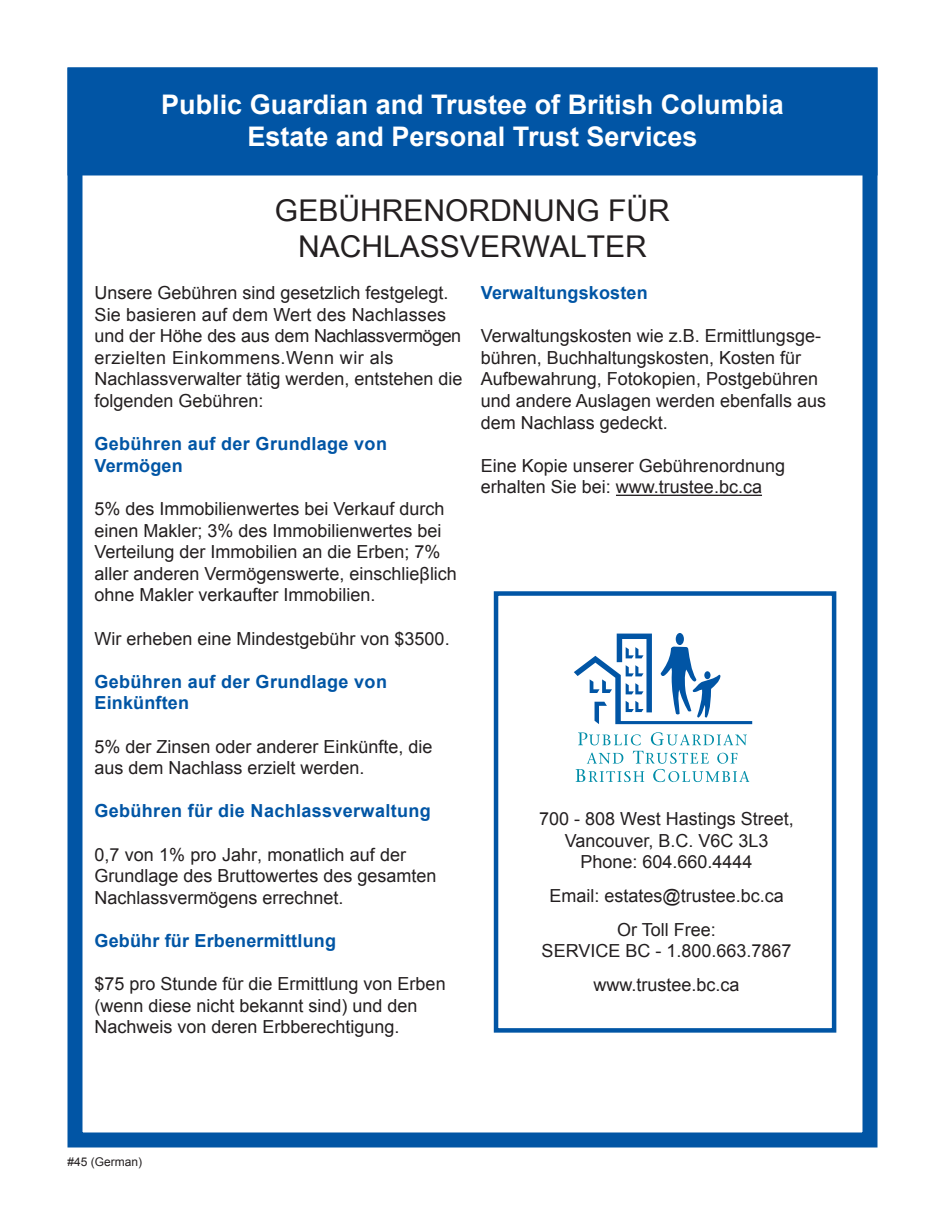
<style>
.page{position:relative;width:945px;height:1215px;background:#fff}
.page>*{position:absolute;margin:0;border:0;box-sizing:border-box;transform-origin:0 0}
.t1{font:30px/36px "Arial Unicode MS";color:#231f20;text-align:center}
.t2{font:700 27px "Arial";color:#fff}
.t3{font:18px/21.6px "Arial";color:#231f20}
.t4{font:700 18px/21.6px "Arial";letter-spacing:.02em;color:#0155a5}
.t5{font:12px "Arial";color:#231f20}
</style>
<div class="page">
<div style="left:68px;top:68px;width:810px;height:107px;background:#0155a5"></div>
<div style="left:68px;top:68px;width:810px;height:1080px;border:15px solid #0155a5"></div>
<hr style="left:616px;top:495px;width:146px;height:1px;background:#231f20">
<div style="left:494px;top:591px;width:342px;height:442px;border:4px solid #0155a5"></div>
<svg style="left:574px;top:634px;width:178px;height:90px"></svg>
<svg style="left:578px;top:732px;width:63px;height:13px"></svg>
<svg style="left:651px;top:732px;width:96px;height:13px"></svg>
<svg style="left:576px;top:751px;width:173px;height:31px"></svg>
<p class="t2" style="left:161px;top:86px;width:624px">Public Guardian and Trustee of British Columbia</p>
<p class="t2" style="left:247px;top:119px;width:452px">Estate and Personal Trust Services</p>
<p class="t1" style="left:275px;top:192px;width:396px">GEBÜHRENORDNUNG FÜR<br>NACHLASSVERWALTER</p>
<p class="t3" style="left:94px;top:282px;width:370px">Unsere Gebühren sind gesetzlich festgelegt.<br>Sie basieren auf dem Wert des Nachlasses und der Höhe des aus dem Nachlassvermögen erzielten Einkommens.Wenn wir als Nachlassverwalter tätig werden, entstehen die folgenden Gebühren:</p>
<p class="t4" style="left:94px;top:434px;width:294px">Gebühren auf der Grundlage von<br>Vermögen</p>
<p class="t3" style="left:94px;top:498px;width:364px">5% des Immobilienwertes bei Verkauf durch einen Makler; 3% des Immobilienwertes bei Verteilung der Immobilien an die Erben; 7% aller anderen Vermögenswerte, einschlieβlich ohne Makler verkaufter Immobilien.</p>
<p class="t3" style="left:94px;top:628px;width:357px">Wir erheben eine Mindestgebühr von $3500.</p>
<p class="t4" style="left:94px;top:671px;width:294px">Gebühren auf der Grundlage von<br>Einkünften</p>
<p class="t3" style="left:94px;top:736px;width:340px">5% der Zinsen oder anderer Einkünfte, die aus dem Nachlass erzielt werden.</p>
<p class="t4" style="left:94px;top:801px;width:338px">Gebühren für die Nachlassverwaltung</p>
<p class="t3" style="left:94px;top:844px;width:344px">0,7 von 1% pro Jahr, monatlich auf der<br>Grundlage des Bruttowertes des gesamten<br>Nachlassvermögens errechnet.</p>
<p class="t4" style="left:94px;top:930px;width:243px">Gebühr für Erbenermittlung</p>
<p class="t3" style="left:94px;top:973px;width:353px">$75 pro Stunde für die Ermittlung von Erben (wenn diese nicht bekannt sind) und den<br>Nachweis von deren Erbberechtigung.</p>
<p class="t4" style="left:481px;top:282px;width:168px">Verwaltungskosten</p>
<p class="t3" style="left:481px;top:325px;width:347px">Verwaltungskosten wie z.B. Ermittlungsge&shy;bühren, Buchhaltungskosten, Kosten für Aufbewahrung, Fotokopien, Postgebühren und andere Auslagen werden ebenfalls aus dem Nachlass gedeckt.</p>
<p class="t3" style="left:481px;top:455px;width:306px">Eine Kopie unserer Gebührenordnung erhalten Sie bei: www.trustee.bc.ca</p>
<p class="t3" style="left:539px;top:808px;width:256px;text-align:center">700 - 808 West Hastings Street,<br>Vancouver, B.C. V6C 3L3</p>
<p class="t3" style="left:580px;top:852px;width:174px">Phone: 604.660.4444</p>
<p class="t3" style="left:549px;top:885px;width:236px">Email: estates@trustee.bc.ca</p>
<p class="t3" style="left:542px;top:919px;width:251px;text-align:center">Or Toll Free:<br>SERVICE BC - 1.800.663.7867</p>
<p class="t3" style="left:594px;top:974px;width:148px">www.trustee.bc.ca</p>
<p class="t5" style="left:68px;top:1154px;width:76px">#45 (German)</p>
</div>
